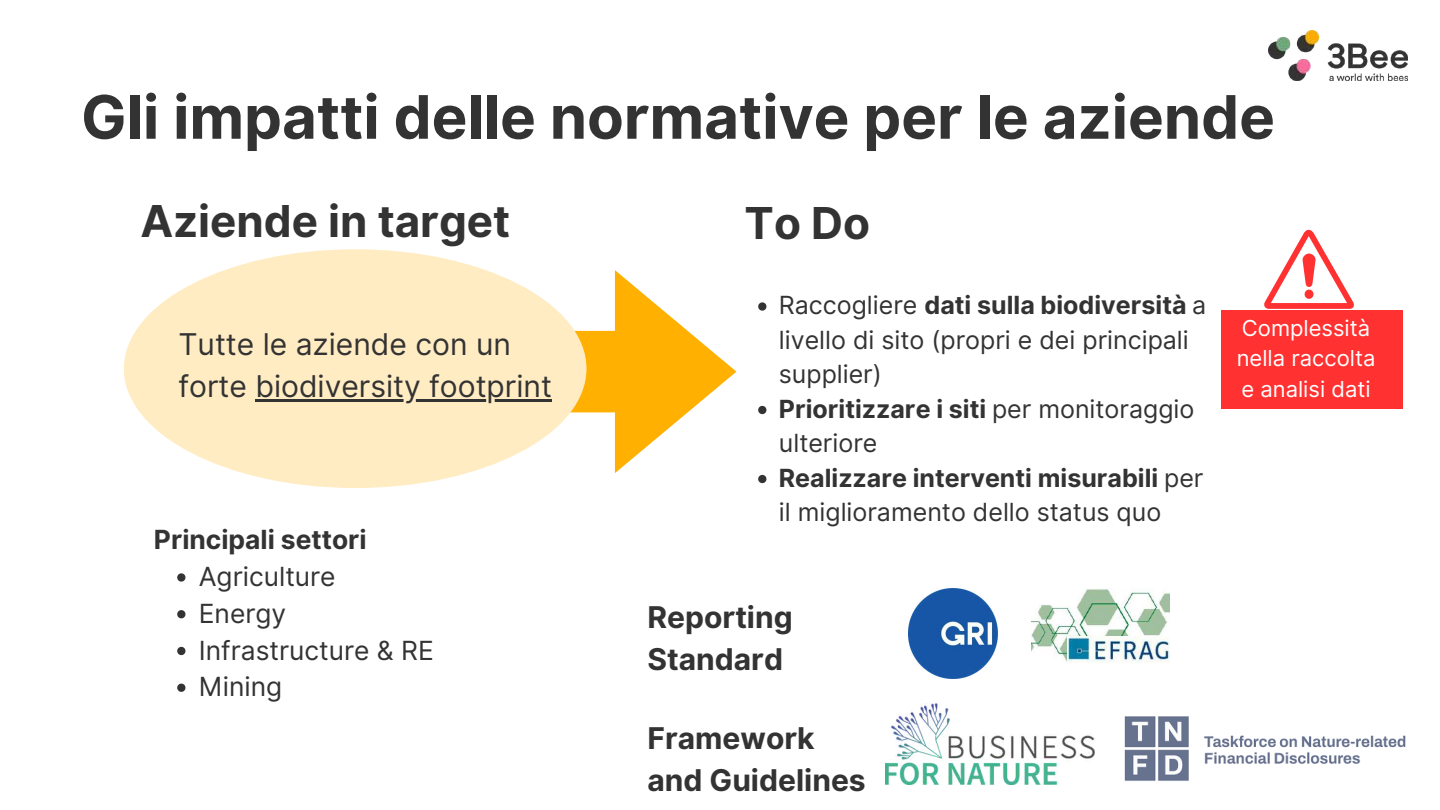
<style>
.page{position:relative;width:1440px;height:810px;background:#fff}
.page>*{position:absolute;margin:0;border:0;box-sizing:border-box;transform-origin:0 0}
.t1{font:700 60px "Inter";color:#333}
.t2{font:700 44px "Inter";color:#333}
.t3{font:30px/42px "Inter";color:#333}
.t4{font:700 30px/42px "Inter";color:#333}
.t5{font:26.4px/36.7px "Inter";color:#333}
.t6{font:700 26.4px "Inter";color:#333}
.t7{font:25px/34.5px "Inter";color:#333}
.t8{font:22px/30.7px "Inter";color:#fff}
.s1{font-weight:700}
</style>
<div class="page">
<svg style="left:535px;top:270px;width:201px;height:203px"></svg>
<div style="left:124px;top:249px;width:462px;height:239px;background:#ffecc3;border-radius:50%"></div>
<img style="left:1124px;top:716px;width:282px;height:65px">
<img style="left:886px;top:703px;width:209px;height:81px">
<img style="left:908px;top:589px;width:90px;height:89px">
<img style="left:1032px;top:589px;width:138px;height:73px">
<img style="left:1067px;top:636px;width:102px;height:26px">
<svg style="left:1264px;top:230px;width:90px;height:79px"></svg>
<div style="left:1221px;top:311px;width:182px;height:98px;background:#ff3131"></div>
<hr style="left:255px;top:399px;width:297px;height:3px;background:#333">
<svg style="left:177px;top:573px;width:8px;height:9px"></svg>
<svg style="left:177px;top:610px;width:8px;height:8px"></svg>
<svg style="left:177px;top:647px;width:8px;height:8px"></svg>
<svg style="left:177px;top:684px;width:8px;height:8px"></svg>
<svg style="left:758px;top:302px;width:8px;height:9px"></svg>
<svg style="left:758px;top:406px;width:8px;height:8px"></svg>
<svg style="left:758px;top:475px;width:8px;height:8px"></svg>
<img style="left:1268px;top:30px;width:139px;height:51px">
<h1 class="t1" style="left:81px;top:81px;width:1196px">Gli impatti delle normative per le aziende</h1>
<h2 class="t2" style="left:140px;top:195px;width:371px">Aziende in target</h2>
<h2 class="t2" style="left:745px;top:196px;width:127px">To Do</h2>
<p class="t3" style="left:178px;top:323px;width:375px">Tutte le aziende con un forte biodiversity footprint</p>
<p class="t6" style="left:154px;top:524px;width:214px">Principali settori</p>
<p class="t5" style="left:199px;top:558px;width:236px">Agriculture<br>Energy<br>Infrastructure &amp; RE<br>Mining</p>
<p class="t7" style="left:779px;top:288px;width:429px">Raccogliere <span class="s1">dati sulla biodiversità</span> a livello di sito (propri e dei principali supplier)<br><span class="s1">Prioritizzare i siti</span> per monitoraggio ulteriore<br><span class="s1">Realizzare interventi misurabili</span> per il miglioramento dello status quo</p>
<p class="t4" style="left:648px;top:596px;width:147px">Reporting<br>Standard</p>
<p class="t4" style="left:648px;top:718px;width:220px">Framework and Guidelines</p>
<p class="t8" style="left:1237px;top:312px;width:140px">Complessità nella raccolta e analisi dati</p>
</div>
